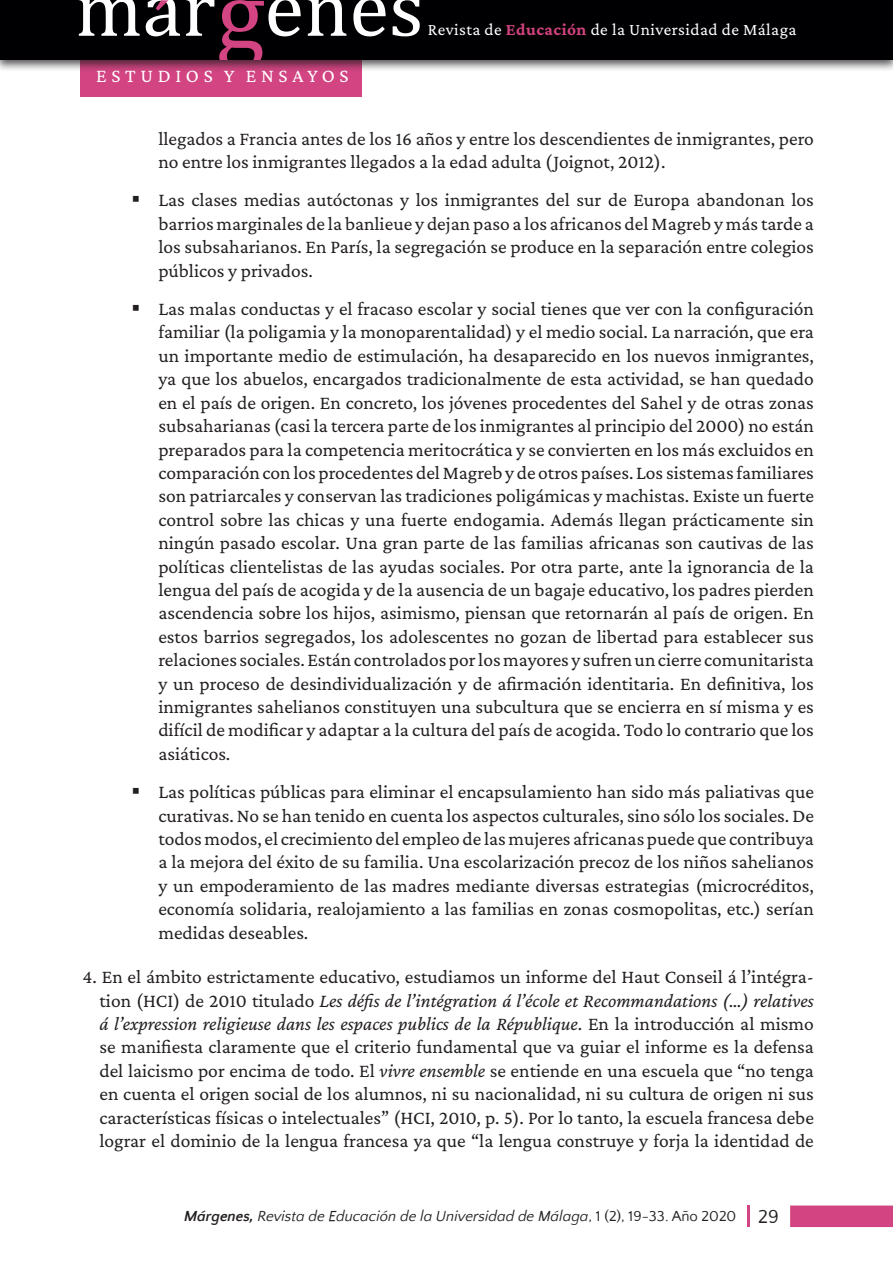
<style>
.page{position:relative;width:893px;height:1263px;background:#fff}
.page>*{position:absolute;margin:0;border:0;box-sizing:border-box;transform-origin:0 0}
.t1{font:19.5px/23.4px "Crimson Pro";color:#231f20;text-align:justify}
.t2{font:19.5px "Crimson Pro";letter-spacing:.24em;color:#fff}
.t3{font:17.25px "Crimson Pro";letter-spacing:.025em;color:#fff}
.t4{font:italic 15px "Quattrocento Sans";color:#231f20}
.s1{font-weight:700;color:#d1437e}
.s2{font-style:italic}
.s3{font-weight:700}
.s4{font-style:normal}
.s5{font-style:normal;font-size:19.5px}
</style>
<div class="page">
<div style="left:81px;top:55px;width:281px;height:42px;background:#d24482"></div>
<div style="left:0;top:0;width:893px;height:72px;background:#231f20;opacity:.75"></div>
<div style="left:0;top:0;width:893px;height:60px;background:#000003"></div>
<svg style="left:78px;top:0;width:62px;height:36px"></svg>
<svg style="left:307px;top:0;width:39px;height:36px"></svg>
<svg style="left:353px;top:0;width:33px;height:36px"></svg>
<svg style="left:393px;top:0;width:27px;height:36px"></svg>
<svg style="left:146px;top:0;width:155px;height:59px"></svg>
<hr style="left:747px;top:1205px;width:3px;height:22px;background:#d24482">
<div style="left:790px;top:1205px;width:103px;height:22px;background:#d24482;border:2px solid #d1437e"></div>
<p class="t2" style="left:96px;top:63px;width:254px">ESTUDIOS Y ENSAYOS</p>
<p class="t3" style="left:428px;top:18px;width:370px">Revista de <span class="s1">Educación</span> de la Universidad de Málaga</p>
<p class="t1" style="left:158px;top:126px;width:657px">llegados a Francia antes de los 16 años y entre los descendientes de inmigrantes, pero no entre los inmigrantes llegados a la edad adulta (Joignot, 2012).</p>
<p class="t1" style="left:158px;top:188px;width:657px;text-indent:-27px">▪ Las clases medias autóctonas y los inmigrantes del sur de Europa abandonan los barrios marginales de la banlieue y dejan paso a los africanos del Magreb y más tarde a los subsaharianos. En París, la segregación se produce en la separación entre colegios públicos y privados.</p>
<p class="t1" style="left:158px;top:297px;width:657px;text-indent:-27px">▪ Las malas conductas y el fracaso escolar y social tienes que ver con la configuración familiar (la poligamia y la monoparentalidad) y el medio social. La narración, que era un importante medio de estimulación, ha desaparecido en los nuevos inmigrantes, ya que los abuelos, encargados tradicionalmente de esta actividad, se han quedado en el país de origen. En concreto, los jóvenes procedentes del Sahel y de otras zonas subsaharianas (casi la tercera parte de los inmigrantes al principio del 2000) no están preparados para la competencia meritocrática y se convierten en los más excluidos en comparación con los procedentes del Magreb y de otros países. Los sistemas familiares son patriarcales y conservan las tradiciones poligámicas y machistas. Existe un fuerte control sobre las chicas y una fuerte endogamia. Además llegan prácticamente sin ningún pasado escolar. Una gran parte de las familias africanas son cautivas de las políticas clientelistas de las ayudas sociales. Por otra parte, ante la ignorancia de la lengua del país de acogida y de la ausencia de un bagaje educativo, los padres pierden ascendencia sobre los hijos, asimismo, piensan que retornarán al país de origen. En estos barrios segregados, los adolescentes no gozan de libertad para establecer sus relaciones sociales. Están controlados por los mayores y sufren un cierre comunitarista y un proceso de desindividualización y de afirmación identitaria. En definitiva, los inmigrantes sahelianos constituyen una subcultura que se encierra en sí misma y es difícil de modificar y adaptar a la cultura del país de acogida. Todo lo contrario que los asiáticos.</p>
<p class="t1" style="left:158px;top:780px;width:657px;text-indent:-27px">▪ Las políticas públicas para eliminar el encapsulamiento han sido más paliativas que curativas. No se han tenido en cuenta los aspectos culturales, sino sólo los sociales. De todos modos, el crecimiento del empleo de las mujeres africanas puede que contribuya a la mejora del éxito de su familia. Una escolarización precoz de los niños sahelianos y un empoderamiento de las madres mediante diversas estrategias (microcréditos, economía solidaria, realojamiento a las familias en zonas cosmopolitas, etc.) serían medidas deseables.</p>
<p class="t1" style="left:99px;top:965px;width:716px;text-indent:-17px">4. En el ámbito estrictamente educativo, estudiamos un informe del Haut Conseil á l’intégra&shy;tion (HCI) de 2010 titulado <span class="s2">Les défis de l’intégration á l’école et Recommandations (…) relatives á l’expression religieuse dans les espaces publics de la République</span>. En la introducción al mismo se manifiesta claramente que el criterio fundamental que va guiar el informe es la defensa del laicismo por encima de todo. El <span class="s2">vivre ensemble</span> se entiende en una escuela que “no tenga en cuenta el origen social de los alumnos, ni su nacionalidad, ni su cultura de origen ni sus características físicas o intelectuales” (HCI, 2010, p. 5). Por lo tanto, la escuela francesa debe lograr el dominio de la lengua francesa ya que “la lengua construye y forja la identidad de</p>
<p class="t4" style="left:184px;top:1208px;width:596px"><span class="s3">Márgenes,</span> Revista de Educación de la Universidad de Málaga<span class="s4">, 1 (2), 19-33. Año 2020</span> <span class="s5">29</span></p>
</div>
